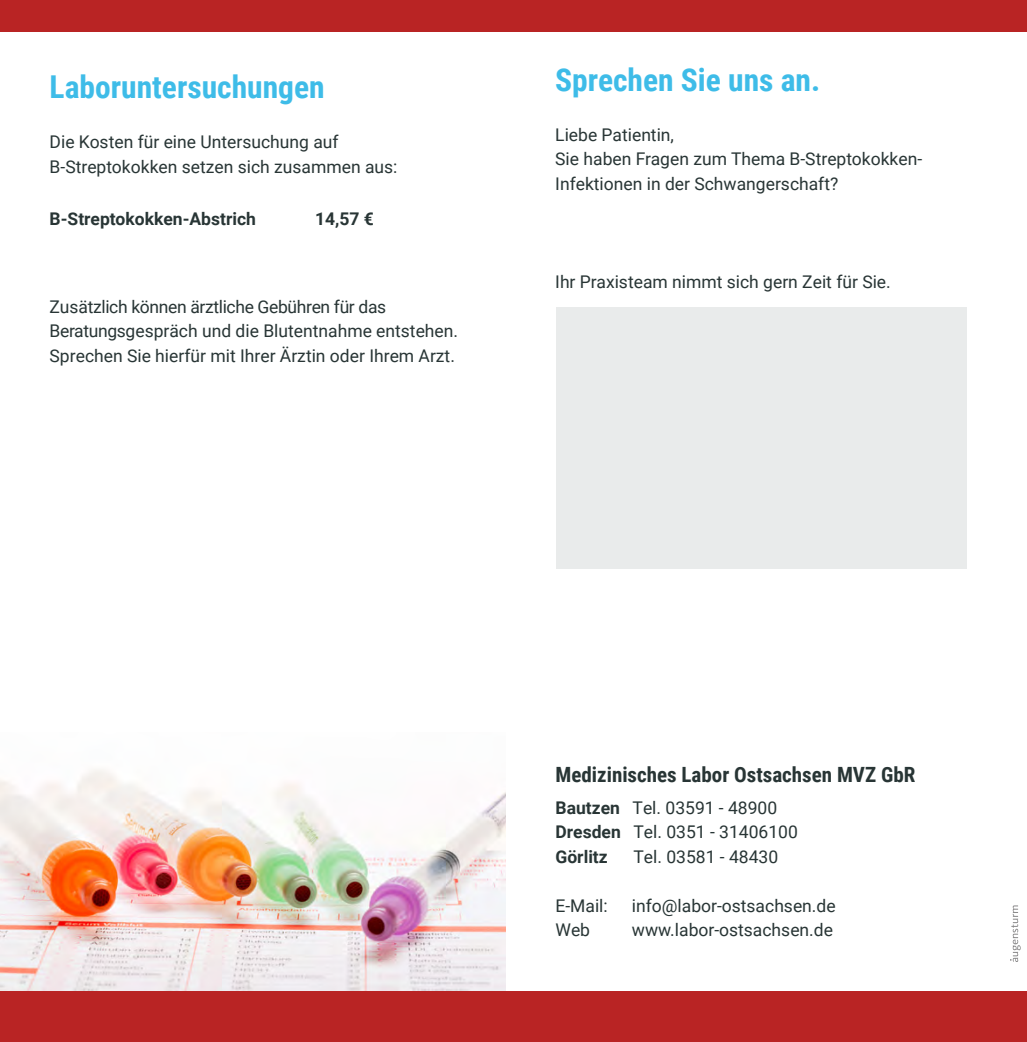
<style>
.page{position:relative;width:1027px;height:1042px;background:#fff}
.page>*{position:absolute;margin:0;border:0;box-sizing:border-box;transform-origin:0 0}
.t1{font:700 31.5px "Roboto Condensed";color:#3ebce8}
.t2{font:700 21px "Roboto Condensed";color:#283535}
.t3{font:17.5px/24.5px "Roboto";color:#283535}
.t4{font:700 17.5px "Roboto";color:#283535}
.s1{font-weight:700}
</style>
<div class="page">
<img style="left:0;top:769px;width:506px;height:222px">
<div style="left:556px;top:307px;width:410px;height:262px;background:#e9ebeb"></div>
<div style="left:0;top:0;width:1027px;height:32px;background:#b92424"></div>
<div style="left:0;top:991px;width:1027px;height:51px;background:#b92424"></div>
<svg style="left:1010px;top:905px;width:11px;height:57px"></svg>
<h1 class="t1" style="left:50px;top:65px;width:277px">Laboruntersuchungen</h1>
<p class="t3" style="left:50px;top:129px;width:349px">Die Kosten für eine Untersuchung auf<br>B-Streptokokken setzen sich zusammen aus:</p>
<p class="t4" style="left:50px;top:207px;width:208px">B-Streptokokken-Abstrich</p>
<p class="t4" style="left:315px;top:207px;width:60px">14,57 €</p>
<p class="t3" style="left:50px;top:293px;width:410px">Zusätzlich können ärztliche Gebühren für das<br>Beratungsgespräch und die Blutentnahme entstehen.<br>Sprechen Sie hierfür mit Ihrer Ärztin oder Ihrem Arzt.</p>
<h1 class="t1" style="left:555px;top:58px;width:266px">Sprechen Sie uns an.</h1>
<p class="t3" style="left:555px;top:122px;width:368px">Liebe Patientin,<br>Sie haben Fragen zum Thema B-Streptokokken-<br>Infektionen in der Schwangerschaft?</p>
<p class="t3" style="left:555px;top:269px;width:337px">Ihr Praxisteam nimmt sich gern Zeit für Sie.</p>
<p class="t2" style="left:555px;top:760px;width:361px">Medizinisches Labor Ostsachsen MVZ GbR</p>
<p class="t3" style="left:555px;top:795px;width:244px"><span class="s1">Bautzen</span> Tel. 03591 - 48900<br><span class="s1">Dresden</span> Tel. 0351 - 31406100<br><span class="s1">Görlitz</span></p>
<p class="t3" style="left:633px;top:844px;width:146px">Tel. 03581 - 48430</p>
<p class="t3" style="left:555px;top:893px;width:54px">E-Mail:</p>
<p class="t3" style="left:632px;top:893px;width:205px">info@labor-ostsachsen.de</p>
<p class="t3" style="left:555px;top:917px;width:36px">Web</p>
<p class="t3" style="left:632px;top:917px;width:203px">www.labor-ostsachsen.de</p>
</div>
